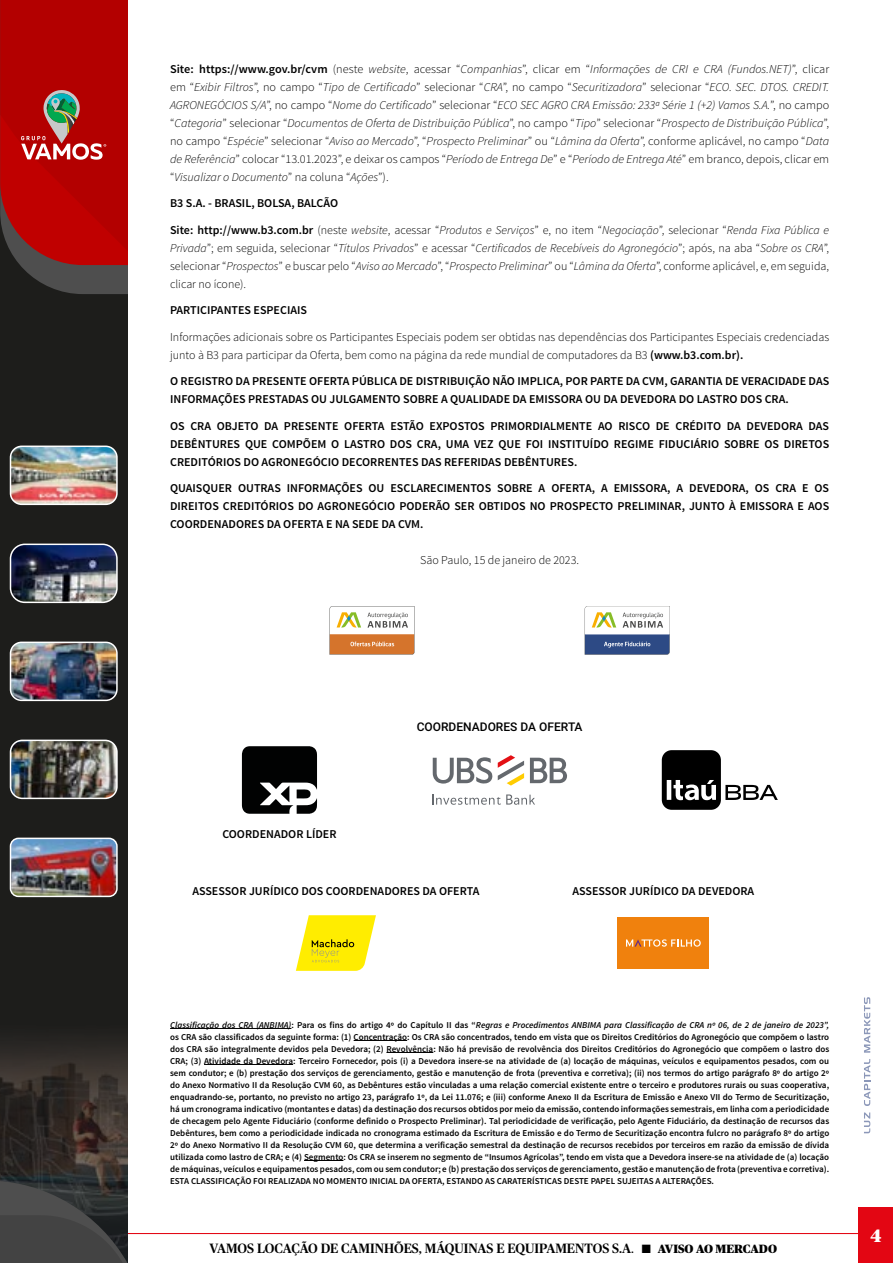
<style>
.page{position:relative;width:893px;height:1263px;background:#fff}
.page>*{position:absolute;margin:0;border:0;box-sizing:border-box;transform-origin:0 0}
.t1{font:900 18px "Publico";color:#fff}
.t2{font:500 13.5px "Publico";color:#000}
.t3{font:italic 300 12px/18px "Source Sans Pro";color:#000;text-align:justify}
.t4{font:600 12px/18px "Source Sans Pro";color:#000;text-align:justify}
.t5{font:300 12px/18px "Source Sans Pro";color:#000}
.t6{font:500 12px "Roboto";color:#000}
.t7{font:600 9px/12px "Source Sans Pro";color:#000;text-align:justify}
.s1{font-weight:600;font-style:normal}
.s2{font-style:normal}
.s3{font-weight:600}
.s4{font-style:italic}
.s5{font-weight:400}
.s6{font-weight:300;font-size:12px}
.s7{font-weight:900;font-size:12px}
</style>
<div class="page">
<hr style="left:40px;top:1233px;width:819px;height:1px;background:#e30613">
<div style="left:859px;top:1208px;width:34px;height:55px;background:#e30613"></div>
<div style="left:0;top:0;width:127px;height:1263px;background:#1d1d1b"></div>
<img style="left:0;top:1041px;width:127px;height:139px">
<svg style="left:0;top:0;width:127px;height:294px"></svg>
<svg style="left:0;top:1180px;width:127px;height:83px"></svg>
<img style="left:11px;top:740px;width:105px;height:58px">
<div style="left:10px;top:740px;width:108px;height:59px;border:1px solid #fff;border-radius:12px"></div>
<img style="left:11px;top:838px;width:105px;height:57px">
<div style="left:10px;top:838px;width:108px;height:59px;border:1px solid #fff;border-radius:8px"></div>
<img style="left:11px;top:544px;width:105px;height:58px">
<div style="left:10px;top:544px;width:108px;height:59px;border:1px solid #fff;border-radius:14px"></div>
<img style="left:11px;top:642px;width:106px;height:58px">
<div style="left:10px;top:642px;width:108px;height:59px;border:1px solid #fff;border-radius:11px"></div>
<img style="left:11px;top:446px;width:106px;height:58px">
<div style="left:10px;top:446px;width:108px;height:59px;border:1px solid #fff;border-radius:11px"></div>
<hr style="left:170px;top:1028px;width:121px;height:1px;background:#000">
<hr style="left:354px;top:1040px;width:53px;height:1px;background:#000">
<hr style="left:386px;top:1052px;width:47px;height:1px;background:#000">
<hr style="left:204px;top:1064px;width:89px;height:1px;background:#000">
<hr style="left:304px;top:1160px;width:39px;height:1px;background:#000">
<svg style="left:330px;top:606px;width:85px;height:49px"></svg>
<svg style="left:585px;top:606px;width:85px;height:49px"></svg>
<svg style="left:242px;top:746px;width:75px;height:68px"></svg>
<svg style="left:432px;top:794px;width:103px;height:11px"></svg>
<svg style="left:530px;top:758px;width:37px;height:25px"></svg>
<svg style="left:433px;top:755px;width:91px;height:30px"></svg>
<svg style="left:662px;top:750px;width:116px;height:60px"></svg>
<svg style="left:296px;top:915px;width:80px;height:56px"></svg>
<div style="left:618px;top:917px;width:91px;height:51px;background:#f0810d"></div>
<svg style="left:626px;top:939px;width:75px;height:8px"></svg>
<svg style="left:864px;top:1112px;width:6px;height:21px"></svg>
<svg style="left:864px;top:1059px;width:6px;height:47px"></svg>
<svg style="left:864px;top:997px;width:6px;height:56px"></svg>
<p class="t3" style="left:170px;top:60px;width:661px"><span class="s1">Site: https://www.gov.br/cvm</span> <span class="s2">(neste</span> website<span class="s2">, acessar “</span>Companhias<span class="s2">”, clicar em “</span>Informações de CRI e CRA (Fundos.NET)<span class="s2">”, clicar em “</span>Exibir Filtros<span class="s2">”, no campo “</span>Tipo de Certificado<span class="s2">” selecionar “</span>CRA<span class="s2">”, no campo “</span>Securitizadora<span class="s2">” selecionar “</span>ECO. SEC. DTOS. CREDIT.<br>AGRONEGÓCIOS S/A<span class="s2">”, no campo “</span>Nome do Certificado<span class="s2">” selecionar “</span>ECO SEC AGRO CRA Emissão: 233ª Série 1 (+2) Vamos S.A.<span class="s2">”, no campo “</span>Categoria<span class="s2">” selecionar “</span>Documentos de Oferta de Distribuição Pública<span class="s2">”, no campo “</span>Tipo<span class="s2">” selecionar “</span>Prospecto de Distribuição Pública<span class="s2">”, no campo “</span>Espécie<span class="s2">” selecionar “</span>Aviso ao Mercado<span class="s2">”, “</span>Prospecto Preliminar<span class="s2">” ou “</span>Lâmina da Oferta<span class="s2">”, conforme aplicável, no campo “</span>Data de Referência<span class="s2">” colocar “13.01.2023”, e deixar os campos “</span>Período de Entrega De<span class="s2">” e “</span>Período de Entrega Até<span class="s2">” em branco, depois, clicar em “</span>Visualizar o Documento<span class="s2">” na coluna “</span>Ações<span class="s2">”).</span></p>
<h3 class="t4" style="left:170px;top:195px;width:170px">B3 S.A. - BRASIL, BOLSA, BALCÃO</h3>
<p class="t3" style="left:170px;top:221px;width:661px"><span class="s1">Site: http://www.b3.com.br</span> <span class="s2">(neste</span> website<span class="s2">, acessar “</span>Produtos e Serviços<span class="s2">” e, no item “</span>Negociação<span class="s2">”, selecionar “</span>Renda Fixa Pública e Privada<span class="s2">”; em seguida, selecionar “</span>Títulos Privados<span class="s2">” e acessar “</span>Certificados de Recebíveis do Agronegócio<span class="s2">”; após, na aba “</span>Sobre os CRA<span class="s2">”, selecionar “</span>Prospectos<span class="s2">” e buscar pelo “</span>Aviso ao Mercado<span class="s2">”, “</span>Prospecto Preliminar<span class="s2">” ou “</span>Lâmina da Oferta<span class="s2">”, conforme aplicável, e, em seguida, clicar no ícone).</span></p>
<h3 class="t4" style="left:170px;top:302px;width:138px">PARTICIPANTES ESPECIAIS</h3>
<p class="t5" style="left:170px;top:328px;width:661px">Informações adicionais sobre os Participantes Especiais podem ser obtidas nas dependências dos Participantes Especiais credenciadas junto à B3 para participar da Oferta, bem como na página da rede mundial de computadores da B3 <span class="s3">(www.b3.com.br).</span></p>
<h3 class="t4" style="left:170px;top:373px;width:661px">O REGISTRO DA PRESENTE OFERTA PÚBLICA DE DISTRIBUIÇÃO NÃO IMPLICA, POR PARTE DA CVM, GARANTIA DE VERACIDADE DAS<br>INFORMAÇÕES PRESTADAS OU JULGAMENTO SOBRE A QUALIDADE DA EMISSORA OU DA DEVEDORA DO LASTRO DOS CRA.</h3>
<p class="t4" style="left:170px;top:417px;width:661px">OS CRA OBJETO DA PRESENTE OFERTA ESTÃO EXPOSTOS PRIMORDIALMENTE AO RISCO DE CRÉDITO DA DEVEDORA DAS DEBÊNTURES QUE COMPÕEM O LASTRO DOS CRA, UMA VEZ QUE FOI INSTITUÍDO REGIME FIDUCIÁRIO SOBRE OS DIRETOS CREDITÓRIOS DO AGRONEGÓCIO DECORRENTES DAS REFERIDAS DEBÊNTURES.</p>
<p class="t4" style="left:170px;top:480px;width:661px">QUAISQUER OUTRAS INFORMAÇÕES OU ESCLARECIMENTOS SOBRE A OFERTA, A EMISSORA, A DEVEDORA, OS CRA E OS DIREITOS CREDITÓRIOS DO AGRONEGÓCIO PODERÃO SER OBTIDOS NO PROSPECTO PRELIMINAR, JUNTO À EMISSORA E AOS COORDENADORES DA OFERTA E NA SEDE DA CVM.</p>
<h3 class="t5" style="left:420px;top:551px;width:160px">São Paulo, 15 de janeiro de 2023.</h3>
<h3 class="t4" style="left:222px;top:825px;width:116px">COORDENADOR LÍDER</h3>
<h3 class="t6" style="left:417px;top:719px;width:167px">COORDENADORES DA OFERTA</h3>
<h3 class="t4" style="left:192px;top:882px;width:289px">ASSESSOR JURÍDICO DOS COORDENADORES DA OFERTA</h3>
<h3 class="t4" style="left:572px;top:882px;width:183px">ASSESSOR JURÍDICO DA DEVEDORA</h3>
<p class="t7" style="left:170px;top:1019px;width:661px"><span class="s4">Classificação dos CRA (ANBIMA)</span>: Para os fins do artigo 4º do Capítulo II das “<span class="s4">Regras e Procedimentos ANBIMA para Classificação de CRA nº 06, de 2 de janeiro de 2023”, </span>os CRA são classificados da seguinte forma: (1) Concentração: Os CRA são concentrados, tendo em vista que os Direitos Creditórios do Agronegócio que compõem o lastro dos CRA são integralmente devidos pela Devedora; (2) Revolvência: Não há previsão de revolvência dos Direitos Creditórios do Agronegócio que compõem o lastro dos CRA; (3) Atividade da Devedora: Terceiro Fornecedor, pois (i) a Devedora insere-se na atividade de (a) locação de máquinas, veículos e equipamentos pesados, com ou sem condutor; e (b) prestação dos serviços de gerenciamento, gestão e manutenção de frota (preventiva e corretiva); (ii) nos termos do artigo parágrafo 8º do artigo 2º do Anexo Normativo II da Resolução CVM 60, as Debêntures estão vinculadas a uma relação comercial existente entre o terceiro e produtores rurais ou suas cooperativa, enquadrando-se, portanto, no previsto no artigo 23, parágrafo 1º, da Lei 11.076; e (iii) conforme Anexo II da Escritura de Emissão e Anexo VII do Termo de Securitização, há um cronograma indicativo (montantes e datas) da destinação dos recursos obtidos por meio da emissão, contendo informações semestrais, em linha com a periodicidade de checagem pelo Agente Fiduciário (conforme definido o Prospecto Preliminar). Tal periodicidade de verificação, pelo Agente Fiduciário, da destinação de recursos das Debêntures, bem como a periodicidade indicada no cronograma estimado da Escritura de Emissão e do Termo de Securitização encontra fulcro no parágrafo 8º do artigo 2º do Anexo Normativo II da Resolução CVM 60, que determina a verificação semestral da destinação de recursos recebidos por terceiros em razão da emissão de dívida utilizada como lastro de CRA; e (4) Segmento: Os CRA se inserem no segmento de “Insumos Agrícolas”, tendo em vista que a Devedora insere-se na atividade de (a) locação de máquinas, veículos e equipamentos pesados, com ou sem condutor; e (b) prestação dos serviços de gerenciamento, gestão e manutenção de frota (preventiva e corretiva).<br>ESTA CLASSIFICAÇÃO FOI REALIZADA NO MOMENTO INICIAL DA OFERTA, ESTANDO AS CARATERÍSTICAS DESTE PAPEL SUJEITAS A ALTERAÇÕES.</p>
<h2 class="t2" style="left:209px;top:1241px;width:569px">VAMOS LOCAÇÃO DE CAMINHÕES, MÁQUINAS E EQUIPAMENTOS S.A<span class="s5">.</span> <span class="s6">■</span> <span class="s7">AVISO AO MERCADO</span></h2>
<h1 class="t1" style="left:870px;top:1225px;width:12px">4</h1>
</div>
